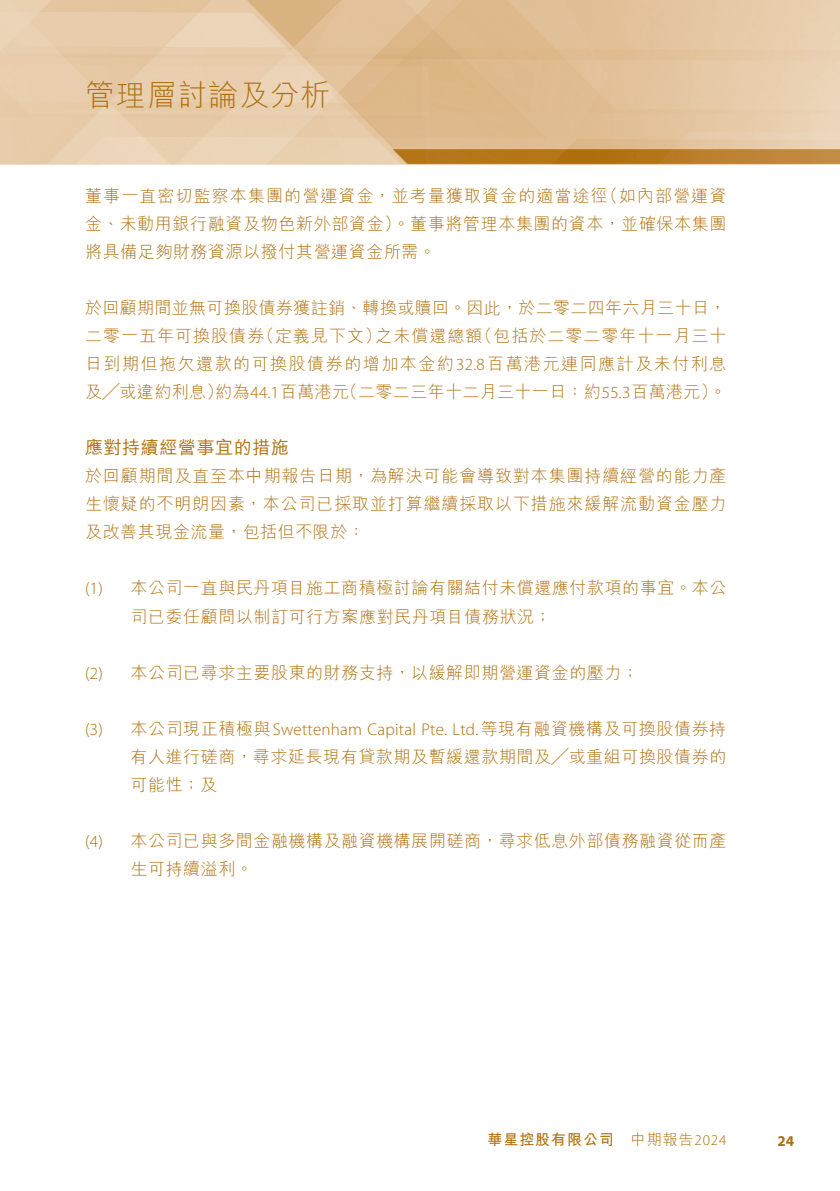
<style>
.page{position:relative;width:840px;height:1191px;background:#fff}
.page>*{position:absolute;margin:0;border:0;box-sizing:border-box;transform-origin:0 0}
.t1{font:300 30px "M Hei HK";letter-spacing:.025em;color:#af6e0b}
._02_H2{font:500 18px "M Hei HK";letter-spacing:.03em;color:#af6e0b}
._00_txt{font:300 17px/28px "M Hei HK";letter-spacing:.035em;color:#af6e0b}
._00_txt-2{font:300 17px "Myriad Pro";letter-spacing:.015em;color:#af6e0b}
._00_txt-3{font:300 17px "M Hei HK";letter-spacing:.09em;color:#af6e0b}
._00_txt-4{font:300 17px "M Hei HK";letter-spacing:.06em;color:#af6e0b}
.t2{font:300 15px "M Hei HK";color:#af6e0b}
.t3{font:700 15px "M Hei HK";letter-spacing:.06em;color:#af6e0b}
.t4{font:700 15px "Myriad Pro";color:#af6e0b}
.s1{font-family:"Myriad Pro"}
.s2{font-family:"M Hei HK"}
</style>
<div class="page">
<img style="left:0;top:0;width:839px;height:165px">
<h1 class="t1" style="left:85px;top:80px;width:247px">管理層討論及分析</h1>
<p class="_00_txt" style="left:85px;top:182px;width:642px">董事一直密切監察本集團的營運資金，並考量獲取資金的適當途徑<br>金、未動用銀行融資及物色新外部資金）。董事將管理本集團的資本，並確保本集團將具備足夠財務資源以撥付其營運資金所需。</p>
<p class="_00_txt" style="left:85px;top:294px;width:642px;text-align:right">於回顧期間並無可換股債券獲註銷、轉換或贖回。因此，於二零二四年六月三十日，（包括於二零二零年十一月三十</p>
<p class="_00_txt" style="left:600px;top:182px;width:127px">（如內部營運資</p>
<p class="_00_txt" style="left:257px;top:322px;width:126px">（定義見下文）</p>
<p class="_00_txt-4" style="left:85px;top:327px;width:181px">二零一五年可換股債券</p>
<p class="_00_txt-3" style="left:85px;top:355px;width:642px">日到期但拖欠還款的可換股債券的增加本金約<span class="s1">32.8</span>百萬港元連同應計及未付利息</p>
<p class="_00_txt" style="left:341px;top:378px;width:387px">（二零二三年十二月三十一日：約<span class="s1">55.3</span>百萬港元。(</p>
<p class="_00_txt" style="left:375px;top:322px;width:109px">之未償還總額</p>
<p class="_00_txt" style="left:85px;top:378px;width:140px">及╱或違約利息）</p>
<p class="_02_H2" style="left:85px;top:435px;width:205px">應對持續經營事宜的措施</p>
<p class="_00_txt" style="left:85px;top:462px;width:642px;text-align:justify">於回顧期間及直至本中期報告日期，為解決可能會導致對本集團持續經營的能力產生懷疑的不明朗因素，本公司已採取並打算繼續採取以下措施來緩解流動資金壓力及改善其現金流量，包括但不限於：</p>
<p class="_00_txt" style="left:130px;top:574px;width:597px">本公司一直與民丹項目施工商積極討論有關結付未償還應付款項的事宜。本公</p>
<p class="_00_txt" style="left:215px;top:378px;width:136px">約為<span class="s1">44.1</span>百萬港元</p>
<p class="_00_txt-2" style="left:85px;top:578px;width:19px">)1(</p>
<p class="_00_txt-2" style="left:85px;top:662px;width:19px">)2(</p>
<p class="_00_txt-2" style="left:85px;top:718px;width:19px">)3(</p>
<p class="_00_txt-2" style="left:85px;top:830px;width:19px">)4(</p>
<p class="_00_txt" style="left:130px;top:602px;width:422px">司已委任顧問以制訂可行方案應對民丹項目債務狀況;</p>
<p class="_00_txt" style="left:130px;top:658px;width:509px">本公司已尋求主要股東的財務支持，以緩解即期營運資金的壓力;</p>
<p class="_00_txt-2" style="left:130px;top:718px;width:597px"><span class="s2">本公司現正積極與</span>Swettenham Capital Pte. Ltd.<span class="s2">等現有融資機構及可換股債券持</span></p>
<p class="_00_txt" style="left:130px;top:742px;width:597px">有人進行磋商，尋求延長現有貸款期及暫緩還款期間及╱或重組可換股債券的可能性；及</p>
<p class="_00_txt" style="left:130px;top:826px;width:597px">本公司已與多間金融機構及融資機構展開磋商，尋求低息外部債務融資從而產</p>
<p class="_00_txt" style="left:130px;top:854px;width:124px">生可持續溢利。</p>
<p class="t3" style="left:487px;top:1128px;width:128px">華星控股有限公司</p>
<p class="t2" style="left:630px;top:1132px;width:97px">中期報告<span class="s1">2024</span></p>
<p class="t4" style="left:777px;top:1131px;width:18px">24</p>
</div>
